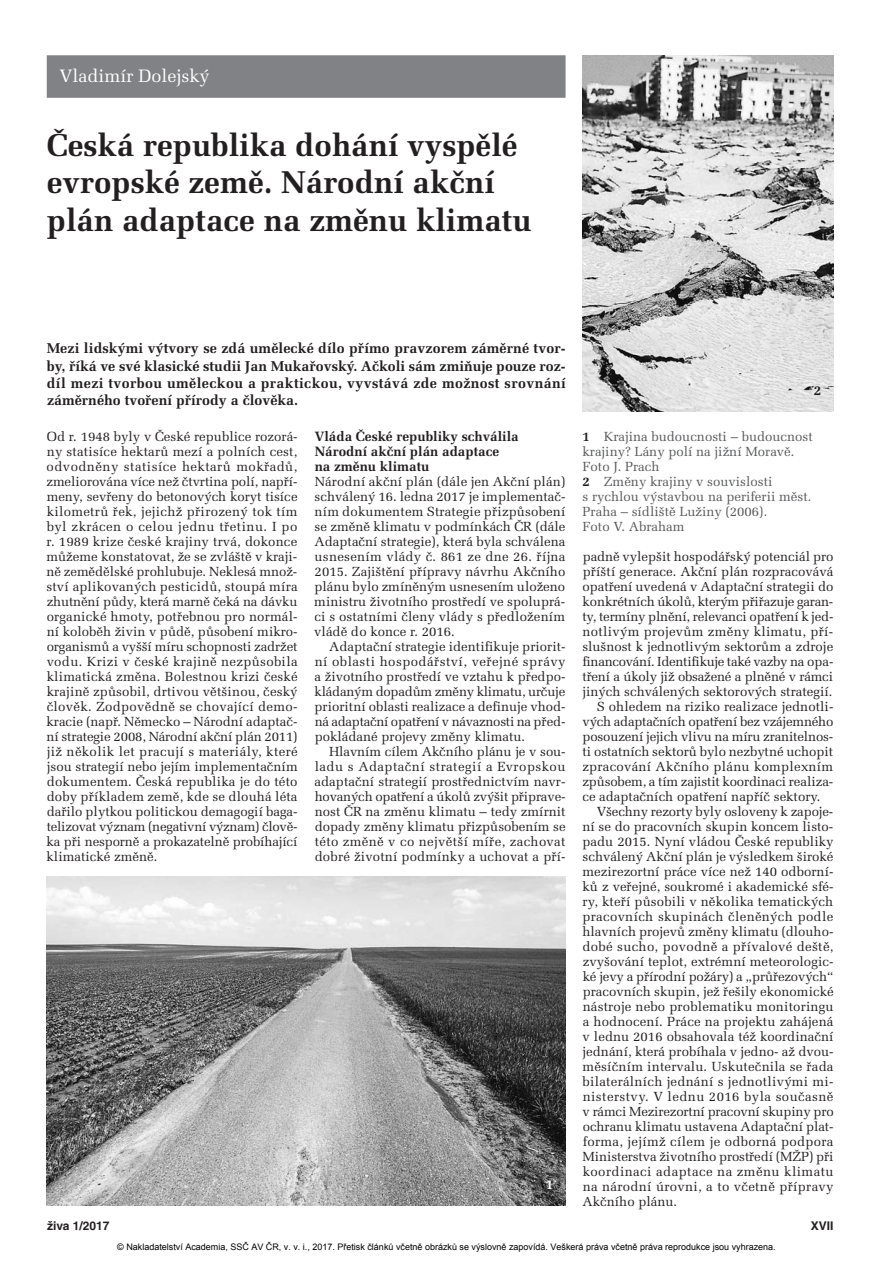
<style>
.page{position:relative;width:893px;height:1263px;background:#fff}
.page>*{position:absolute;margin:0;border:0;box-sizing:border-box;transform-origin:0 0}
.t1{font:700 31.5px/37.5px "Melior CE";color:#231f20}
.t2{font:18px "Melior CE";color:#fff}
.t3{font:700 14.25px/17.2px "Melior CE";color:#231f20;text-align:justify}
.t4{font:700 13.5px/15px "Melior CE";color:#231f20}
.t5{font:700 13.5px "Melior CE";color:#fff}
.t6{font:13.2px/15px "Melior CE";color:#231f20;text-align:justify}
.t7{font:13.2px "Melior CE";letter-spacing:.02em;color:#231f20}
.t8{font:13.2px/15px "Melior CE";color:#57585a}
.t9{font:13.2px "Melior CE";letter-spacing:-.02em;color:#231f20}
.t10{font:13.2px "Melior CE";letter-spacing:.035em;color:#231f20}
.t11{font:13.2px "Melior CE";letter-spacing:.025em;color:#231f20}
.t12{font:13.2px "Melior CE";letter-spacing:.03em;color:#231f20}
.t13{font:700 12px "Helvetica CE";color:#231f20}
.t14{font:9px "Arial";color:#000}
.s1{font-weight:700;color:#231f20}
</style>
<div class="page">
<img style="left:47px;top:876px;width:519px;height:329px">
<div style="left:47px;top:55px;width:519px;height:43px;background:#808285"></div>
<img style="left:583px;top:55px;width:250px;height:356px">
<p class="t2" style="left:60px;top:70px;width:151px">Vladimír Dolejský</p>
<p class="t1" style="left:47px;top:130px;width:486px">Česká republika dohání vyspělé evropské země. Národní akční plán adaptace na změnu klimatu</p>
<p class="t3" style="left:47px;top:341px;width:521px">Mezi lidskými výtvory se zdá umělecké dílo přímo pravzorem záměrné tvor&shy;by, říká ve své klasické studii Jan Mukařovský. Ačkoli sám zmiňuje pouze roz&shy;díl mezi tvorbou uměleckou a praktickou, vyvstává zde možnost srovnání záměrného tvoření přírody a člověka.</p>
<p class="t6" style="left:46px;top:431px;width:253px">Od r. 1948 byly v České republice rozorá&shy;ny statisíce hektarů mezí a polních cest, odvodněny statisíce hektarů mokřadů, zmeliorována více než čtvrtina polí, napří&shy;meny, sevřeny do betonových koryt tisíce kilometrů řek, jejichž přirozený tok tím byl zkrácen o celou jednu třetinu. I po r. 1989 krize české krajiny trvá, dokonce můžeme konstatovat, že se zvláště v kraji&shy;ně zemědělské prohlubuje. Neklesá množ&shy;ství aplikovaných pesticidů, stoupá míra zhutnění půdy, která marně čeká na dávku organické hmoty, potřebnou pro normál&shy;ní koloběh živin v půdě, působení mikro&shy;organismů a vyšší míru schopnosti zadržet vodu. Krizi v české krajině nezpůsobila klimatická změna. Bolestnou krizi české krajině způsobil, drtivou většinou, český člověk. Zodpovědně se chovající demo&shy;kracie (např. Německo – Národní adaptač&shy;ní strategie 2008, Národní akční plán 2011) již několik let pracují s materiály, které jsou strategií nebo jejím implementačním dokumentem. Česká republika je do této doby příkladem země, kde se dlouhá léta dařilo plytkou politickou demagogií baga&shy;telizovat význam (negativní význam) člově - ka při nesporně a prokazatelně probíhající klimatické změně.</p>
<p class="t4" style="left:315px;top:431px;width:205px">Vláda České republiky schválila<br>Národní akční plán adaptace<br>na změnu klimatu</p>
<p class="t6" style="left:315px;top:476px;width:252px">Národní akční plán (dále jen Akční plán)</p>
<p class="t6" style="left:315px;top:491px;width:252px">schválený 16. ledna 2017 je implementač-</p>
<p class="t6" style="left:315px;top:506px;width:252px">ním dokumentem Strategie přizpůsobení</p>
<p class="t6" style="left:315px;top:521px;width:252px">se změně klimatu v podmínkách ČR (dále</p>
<p class="t6" style="left:315px;top:536px;width:252px">Adaptační strategie), která byla schválena</p>
<p class="t7" style="left:315px;top:552px;width:252px">usnesením vlády č. 861 ze dne 26. října</p>
<p class="t6" style="left:315px;top:566px;width:252px">2015. Zajištění přípravy návrhu Akčního</p>
<p class="t6" style="left:314px;top:581px;width:252px">plánu bylo zmíněným usnesením uloženo</p>
<p class="t6" style="left:314px;top:596px;width:252px">ministru životního prostředí ve spoluprá-</p>
<p class="t6" style="left:314px;top:611px;width:252px">ci s ostatními členy vlády s předložením</p>
<p class="t6" style="left:314px;top:626px;width:142px">vládě do konce r. 2016.</p>
<p class="t6" style="left:329px;top:641px;width:238px">Adaptační strategie identifikuje priorit-</p>
<p class="t10" style="left:315px;top:657px;width:252px">ní oblasti hospodářství, veřejné správy</p>
<p class="t6" style="left:315px;top:671px;width:252px">a životního prostředí ve vztahu k předpo-</p>
<p class="t6" style="left:315px;top:686px;width:252px">kládaným dopadům změny klimatu, určuje</p>
<p class="t6" style="left:315px;top:701px;width:252px">prioritní oblasti realizace a definuje vhod-</p>
<p class="t9" style="left:315px;top:717px;width:252px">ná adaptační opatření v návaznosti na před-</p>
<p class="t6" style="left:315px;top:731px;width:212px">pokládané projevy změny klimatu.</p>
<p class="t6" style="left:329px;top:746px;width:238px">Hlavním cílem Akčního plánu je v sou-</p>
<p class="t10" style="left:315px;top:762px;width:252px">ladu s Adaptační strategií a Evropskou</p>
<p class="t6" style="left:315px;top:776px;width:253px">adaptační strategií prostřednictvím navr-</p>
<p class="t6" style="left:315px;top:791px;width:252px">hovaných opatření a úkolů zvýšit připrave -</p>
<p class="t6" style="left:315px;top:806px;width:252px">nost ČR na změnu klimatu – tedy zmírnit</p>
<p class="t6" style="left:315px;top:821px;width:252px">dopady změny klimatu přizpůsobením se</p>
<p class="t11" style="left:315px;top:837px;width:252px">této změně v co největší míře, zachovat</p>
<p class="t6" style="left:315px;top:851px;width:252px">dobré životní podmínky a uchovat a pří-</p>
<p class="t5" style="left:546px;top:1180px;width:9px">1</p>
<p class="t4" style="left:814px;top:385px;width:9px">2</p>
<p class="t8" style="left:583px;top:431px;width:232px"><span class="s1">1</span> Krajina budoucnosti – budoucnost krajiny? Lány polí na jižní Moravě.<br>Foto J. Prach<br><span class="s1">2</span> Změny krajiny v souvislosti<br>s rychlou výstavbou na periferii měst.<br>Praha – sídliště Lužiny (2006).<br>Foto V. Abraham</p>
<p class="t6" style="left:583px;top:551px;width:252px">padně vylepšit hospodářský potenciál pro</p>
<p class="t6" style="left:583px;top:566px;width:252px">příští generace. Akční plán rozpracovává</p>
<p class="t6" style="left:583px;top:581px;width:252px">opatření uvedená v Adaptační strategii do</p>
<p class="t6" style="left:583px;top:596px;width:252px">konkrétních úkolů, kterým přiřazuje garan-</p>
<p class="t6" style="left:582px;top:611px;width:252px">ty, termíny plnění, relevanci opatření k jed-</p>
<p class="t7" style="left:583px;top:627px;width:252px">notlivým projevům změny klimatu, pří-</p>
<p class="t6" style="left:582px;top:641px;width:252px">slušnost k jednotlivým sektorům a zdroje</p>
<p class="t9" style="left:582px;top:657px;width:252px">financování. Identifikuje také vazby na opa -</p>
<p class="t6" style="left:582px;top:671px;width:252px">tření a úkoly již obsažené a plněné v rámci</p>
<p class="t6" style="left:582px;top:686px;width:252px">jiných schválených sektorových strategií.</p>
<p class="t6" style="left:597px;top:701px;width:238px">S ohledem na riziko realizace jednotli-</p>
<p class="t6" style="left:582px;top:716px;width:252px">vých adaptačních opatření bez vzájemného</p>
<p class="t6" style="left:583px;top:731px;width:252px">posouzení jejich vlivu na míru zranitelnos -</p>
<p class="t6" style="left:582px;top:746px;width:252px">ti ostatních sektorů bylo nezbytné uchopit</p>
<p class="t7" style="left:582px;top:762px;width:252px">zpracování Akčního plánu komplexním</p>
<p class="t6" style="left:583px;top:776px;width:252px">způsobem, a tím zajistit koordinaci realiza -</p>
<p class="t6" style="left:582px;top:791px;width:240px">ce adaptačních opatření napříč sektory.</p>
<p class="t6" style="left:597px;top:806px;width:238px">Všechny rezorty byly osloveny k zapoje -</p>
<p class="t6" style="left:582px;top:821px;width:252px">ní se do pracovních skupin koncem listo-</p>
<p class="t6" style="left:582px;top:836px;width:253px">padu 2015. Nyní vládou České republiky</p>
<p class="t6" style="left:583px;top:851px;width:252px">schválený Akční plán je výsledkem široké</p>
<p class="t6" style="left:582px;top:866px;width:252px">mezirezortní práce více než 140 odborní-</p>
<p class="t6" style="left:583px;top:881px;width:252px">ků z veřejné, soukromé i akademické sfé-</p>
<p class="t6" style="left:583px;top:896px;width:252px">ry, kteří působili v několika tematických</p>
<p class="t7" style="left:582px;top:912px;width:252px">pracovních skupinách členěných podle</p>
<p class="t6" style="left:582px;top:926px;width:253px">hlavních projevů změny klimatu (dlouho-</p>
<p class="t7" style="left:583px;top:942px;width:252px">dobé sucho, povodně a přívalové deště,</p>
<p class="t6" style="left:583px;top:956px;width:252px">zvyšování teplot, extrémní meteorologic-</p>
<p class="t6" style="left:583px;top:971px;width:252px">ké jevy a přírodní požáry) a „průřezových“</p>
<p class="t6" style="left:583px;top:986px;width:252px">pracovních skupin, jež řešily ekonomické</p>
<p class="t6" style="left:583px;top:1001px;width:252px">nástroje nebo problematiku monitoringu</p>
<p class="t6" style="left:583px;top:1016px;width:252px">a hodnocení. Práce na projektu zahájená</p>
<p class="t6" style="left:583px;top:1031px;width:252px">v lednu 2016 obsahovala též koordinační</p>
<p class="t6" style="left:583px;top:1046px;width:252px">jednání, která probíhala v jedno- až dvou-</p>
<p class="t6" style="left:583px;top:1061px;width:252px">měsíčním intervalu. Uskutečnila se řada</p>
<p class="t7" style="left:583px;top:1077px;width:252px">bilaterálních jednání s jednotlivými mi -</p>
<p class="t12" style="left:583px;top:1092px;width:252px">nisterstvy. V lednu 2016 byla současně</p>
<p class="t6" style="left:583px;top:1106px;width:253px">v rámci Mezirezortní pracovní skupiny pro</p>
<p class="t6" style="left:583px;top:1121px;width:252px">ochranu klimatu ustavena Adaptační plat-</p>
<p class="t11" style="left:583px;top:1137px;width:252px">forma, jejímž cílem je odborná podpora</p>
<p class="t6" style="left:583px;top:1151px;width:252px">Ministerstva životního prostředí (MŽP) při</p>
<p class="t12" style="left:583px;top:1167px;width:252px">koordinaci adaptace na změnu klimatu</p>
<p class="t7" style="left:583px;top:1182px;width:252px">na národní úrovni, a to včetně přípravy</p>
<p class="t6" style="left:583px;top:1196px;width:96px">Akčního plánu.</p>
<p class="t13" style="left:47px;top:1221px;width:64px">živa 1/2017</p>
<p class="t13" style="left:811px;top:1221px;width:24px">XVII</p>
<p class="t14" style="left:117px;top:1241px;width:660px">© Nakladatelství Academia, SSČ AV ČR, v. v. i., 2017. Přetisk článků včetně obrázků se výslovně zapovídá. Veškerá práva včetně práva reprodukce jsou vyhrazena.</p>
</div>
